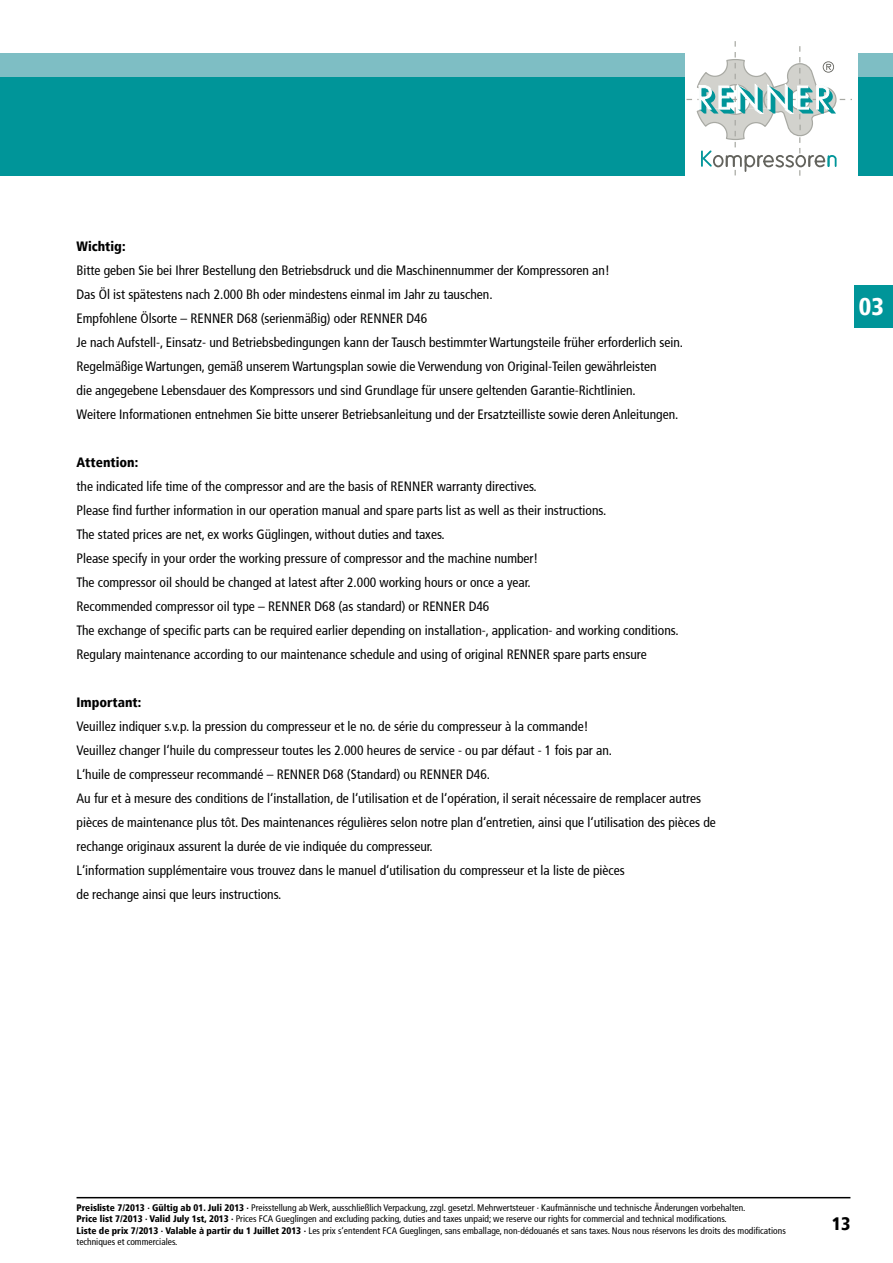
<style>
.page{position:relative;width:893px;height:1263px;background:#fff}
.page>*{position:absolute;margin:0;border:0;box-sizing:border-box;transform-origin:0 0}
.t1{font:900 condensed 24px "Frutiger";color:#fff}
.t2{font:900 condensed 18px "Frutiger";color:#000}
.t3{font:condensed 13.5px/24px "Frutiger";color:#000}
.t4{font:900 condensed 13.5px "Frutiger";color:#000}
.t5{font:condensed 9.45px/11.4px "Frutiger";color:#000}
.s1{font-weight:900}
</style>
<div class="page">
<div style="left:0;top:53px;width:685px;height:24px;background:#7ebec4"></div>
<div style="left:0;top:77px;width:685px;height:99px;background:#009599"></div>
<svg style="left:686px;top:41px;width:159px;height:135px"></svg>
<div style="left:859px;top:53px;width:34px;height:24px;background:#7ebec4"></div>
<div style="left:859px;top:77px;width:34px;height:99px;background:#009599"></div>
<hr style="left:77px;top:1197px;width:773px;height:1px;background:#000">
<div style="left:855px;top:285px;width:38px;height:42px;background:#009599"></div>
<p class="t4" style="left:77px;top:238px;width:51px">Wichtig:</p>
<p class="t3" style="left:77px;top:258px;width:608px">Bitte geben Sie bei Ihrer Bestellung den Betriebsdruck und die Maschinennummer der Kompressoren an!<br>Das Öl ist spätestens nach 2.000 Bh oder mindestens einmal im Jahr zu tauschen.<br>Empfohlene Ölsorte – RENNER D68 (serienmäßig) oder RENNER D46<br>Je nach Aufstell-, Einsatz- und Betriebsbedingungen kann der Tausch bestimmter Wartungsteile früher erforderlich sein.<br>Regelmäßige Wartungen, gemäß unserem Wartungsplan sowie die Verwendung von Original-Teilen gewährleisten<br>die angegebene Lebensdauer des Kompressors und sind Grundlage für unsere geltenden Garantie-Richtlinien.<br>Weitere Informationen entnehmen Sie bitte unserer Betriebsanleitung und der Ersatzteilliste sowie deren Anleitungen.</p>
<p class="t4" style="left:77px;top:454px;width:63px">Attention:</p>
<p class="t3" style="left:77px;top:474px;width:604px">the indicated life time of the compressor and are the basis of RENNER warranty directives.<br>Please find further information in our operation manual and spare parts list as well as their instructions.<br>The stated prices are net, ex works Güglingen, without duties and taxes.<br>Please specify in your order the working pressure of compressor and the machine number!<br>The compressor oil should be changed at latest after 2.000 working hours or once a year.<br>Recommended compressor oil type – RENNER D68 (as standard) or RENNER D46<br>The exchange of specific parts can be required earlier depending on installation-, application- and working conditions.<br>Regulary maintenance according to our maintenance schedule and using of original RENNER spare parts ensure</p>
<p class="t4" style="left:77px;top:694px;width:66px">Important:</p>
<p class="t3" style="left:77px;top:714px;width:641px">Veuillez indiquer s.v.p. la pression du compresseur et le no. de série du compresseur à la commande!<br>Veuillez changer l‘huile du compresseur toutes les 2.000 heures de service - ou par défaut - 1 fois par an.<br>L‘huile de compresseur recommandé – RENNER D68 (Standard) ou RENNER D46.<br>Au fur et à mesure des conditions de l‘installation, de l‘utilisation et de l‘opération, il serait nécessaire de remplacer autres pièces de maintenance plus tôt. Des maintenances régulières selon notre plan d‘entretien, ainsi que l‘utilisation des pièces de rechange originaux assurent la durée de vie indiquée du compresseur.<br>L‘information supplémentaire vous trouvez dans le manuel d‘utilisation du compresseur et la liste de pièces<br>de rechange ainsi que leurs instructions.</p>
<h1 class="t1" style="left:859px;top:292px;width:26px">03</h1>
<p class="t5" style="left:77px;top:1202px;width:711px"><span class="s1">Preisliste 7/2013 ∙ Gültig ab 01. Juli 2013 ∙</span> Preisstellung ab Werk, ausschließlich Verpackung, zzgl. gesetzl. Mehrwertsteuer ∙ Kaufmännische und technische Änderungen vorbehalten.<br><span class="s1">Price list 7/2013 ∙ Valid July 1st, 2013 ∙</span> Prices FCA Gueglingen and excluding packing, duties and taxes unpaid; we reserve our rights for commercial and technical modifications.<br><span class="s1">Liste de prix 7/2013 ∙ Valable à partir du 1 Juillet 2013 ∙</span> Les prix s‘entendent FCA Gueglingen, sans emballage, non-dédouanés et sans taxes. Nous nous réservons les droits des modifications techniques et commerciales.</p>
<h2 class="t2" style="left:832px;top:1213px;width:20px">13</h2>
</div>
